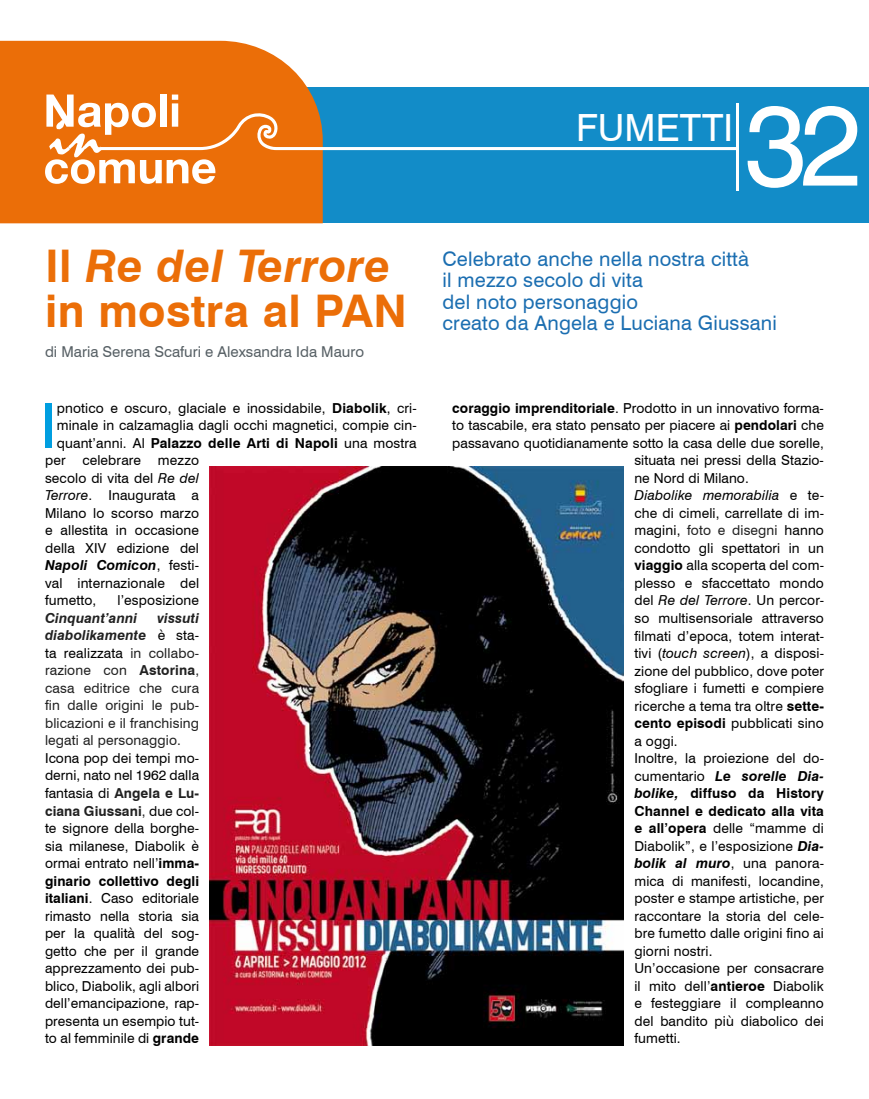
<style>
.page{position:relative;width:869px;height:1099px;background:#fff}
.page>*{position:absolute;margin:0;border:0;box-sizing:border-box;transform-origin:0 0}
.t1{font:113.75px "Swiss 721 BT";color:#fff}
.t2{font:62.38px "Swiss 721 BT";color:#009ee0}
.t3{font:700 45px/45px "Swiss 721 BT";color:#eb6e08}
.t4{font:37.5px "Swiss 721 BT";color:#fff}
.t5{font:20px/21.2px "Swiss 721 BT";letter-spacing:.01em;color:#1b6eb1}
.t6{font:15px "Swiss 721 BT";color:#576065}
.t7{font:13.75px/17.5px "Swiss 721 BT";letter-spacing:.01em;color:#000;text-align:justify}
.t8{font:13.75px/17.5px "Swiss 721 BT";letter-spacing:.01em;color:#212121;text-align:justify}
.t9{font:700 13.75px "Swiss 721 BT";letter-spacing:.01em;color:#000}
.t10{font:italic 700 13.75px "Swiss 721 BT";letter-spacing:.01em;color:#000}
.t11{font:italic 13.75px "Swiss 721 BT";letter-spacing:.01em;color:#000}
.t12{font:italic 700 13.75px "Swiss 721 BT";letter-spacing:.01em;color:#212121}
.s1{font-style:italic}
.s2{font-weight:700}
.s3{font-weight:400}
.s4{font-weight:400;font-style:normal}
.s5{font-weight:700;font-style:italic}
.s6{color:#000}
.s7{font-weight:700;color:#212121}
.s8{color:#212121}
.s9{font-style:normal}
</style>
<div class="page">
<div style="left:0;top:88px;width:868px;height:135px;background:#128cc8"></div>
<div style="left:0;top:41px;width:322px;height:182px;background:#eb6e08"></div>
<hr style="left:735px;top:104px;width:3px;height:87px;background:#fff">
<svg style="left:45px;top:94px;width:694px;height:90px"></svg>
<img style="left:210px;top:466px;width:413px;height:579px">
<h3 class="t3" style="left:45px;top:243px;width:347px">I l <span class="s1">Re del Terrore </span>in mostra al PAN</h3>
<p class="t6" style="left:45px;top:343px;width:320px">di Maria Serena Scafuri e Alexsandra Ida Mauro</p>
<h2 class="t2" style="left:40px;top:387px;width:18px">I</h2>
<p class="t7" style="left:57px;top:399px;width:361px">pnotico e oscuro, glaciale e inossidabile, <span class="s2">Diabolik</span>, cri-</p>
<p class="t7" style="left:57px;top:416px;width:361px">minale in calzamaglia dagli occhi magnetici, compie cin-</p>
<p class="t9" style="left:57px;top:434px;width:361px"><span class="s3">quant’anni. Al</span> Palazzo delle Arti di Napoli <span class="s3">una mostra</span></p>
<p class="t7" style="left:45px;top:451px;width:155px">per celebrare mezzo</p>
<p class="t7" style="left:45px;top:469px;width:155px">secolo di vita del <span class="s1">Re del</span></p>
<p class="t7" style="left:45px;top:486px;width:155px"><span class="s1">Terrore</span>. Inaugurata a</p>
<p class="t7" style="left:45px;top:504px;width:155px">Milano lo scorso marzo</p>
<p class="t7" style="left:45px;top:521px;width:155px">e allestita in occasione</p>
<p class="t7" style="left:45px;top:539px;width:155px">della XIV edizione del</p>
<p class="t10" style="left:45px;top:557px;width:155px">Napoli Comicon<span class="s4">, festi-</span></p>
<p class="t7" style="left:45px;top:574px;width:155px">val internazionale del</p>
<p class="t7" style="left:45px;top:591px;width:53px">fumetto,</p>
<p class="t7" style="left:117px;top:591px;width:83px">l’esposizione</p>
<p class="t12" style="left:45px;top:609px;width:94px">Cinquant’anni</p>
<p class="t8" style="left:45px;top:609px;width:155px;text-indent:112px"><span class="s5">vissuti diabolikamente</span> <span class="s6">è sta&shy;ta realizzata</span> in collabo&shy;razione con <span class="s2">Astorina</span>, casa editrice che cura fin dalle origini le pub&shy;blicazioni e il franchising legati al personaggio.</p>
<p class="t7" style="left:45px;top:749px;width:155px">Icona pop dei tempi mo&shy;derni, nato nel 1962 dalla fantasia di <span class="s7">Angela e Lu&shy;ciana Giussani</span><span class="s8">,</span> due col&shy;te signore della borghe&shy;sia milanese, Diabolik è ormai entrato nell’<span class="s2">imma&shy;ginario collettivo degli italiani</span>. Caso editoriale rimasto nella storia sia per la qualità del sog&shy;getto che per il grande apprezzamento dei pub&shy;blico, Diabolik, agli albori dell’emancipazione, rap&shy;presenta un esempio tut&shy;to al femminile di <span class="s2">grande</span></p>
<h3 class="t4" style="left:575px;top:105px;width:23px">fumetti</h3>
<h1 class="t1" style="left:744px;top:76px;width:118px">32</h1>
<h3 class="t5" style="left:442px;top:248px;width:336px">Celebrato anche nella nostra città<br>il mezzo secolo di vita<br>del noto personaggio<br>creato da Angela e Luciana Giussani</h3>
<p class="t7" style="left:452px;top:399px;width:373px"><span class="s2">coraggio imprenditoriale</span>. Prodotto in un innovativo forma-</p>
<p class="t7" style="left:452px;top:416px;width:373px">to tascabile, era stato pensato per piacere ai <span class="s2">pendolari</span> che</p>
<p class="t7" style="left:452px;top:434px;width:373px">passavano quotidianamente sotto la casa delle due sorelle,</p>
<p class="t7" style="left:634px;top:451px;width:191px">situata nei pressi della Stazio-</p>
<p class="t7" style="left:634px;top:469px;width:116px">ne Nord di Milano.</p>
<p class="t11" style="left:634px;top:487px;width:191px">Diabolike memorabilia <span class="s9">e te-</span></p>
<p class="t7" style="left:634px;top:504px;width:191px">che di cimeli, carrellate di im-</p>
<p class="t7" style="left:634px;top:521px;width:191px">magini, <span class="s8">foto e disegni</span> hanno</p>
<p class="t7" style="left:634px;top:539px;width:191px">condotto gli spettatori in un</p>
<p class="t7" style="left:634px;top:556px;width:191px"><span class="s2">viaggio</span> alla scoperta del com-</p>
<p class="t7" style="left:634px;top:574px;width:191px">plesso e sfaccettato mondo</p>
<p class="t7" style="left:634px;top:591px;width:191px">del <span class="s1">Re del Terrore</span>. Un percor-</p>
<p class="t7" style="left:634px;top:609px;width:191px">so multisensoriale attraverso</p>
<p class="t7" style="left:634px;top:626px;width:191px">filmati d’epoca, totem interat-</p>
<p class="t7" style="left:634px;top:644px;width:191px">tivi (<span class="s1">touch screen</span>), a disposi-</p>
<p class="t7" style="left:634px;top:661px;width:191px">zione del pubblico, dove poter</p>
<p class="t7" style="left:634px;top:679px;width:191px">sfogliare i fumetti e compiere</p>
<p class="t7" style="left:634px;top:696px;width:191px">ricerche a tema tra oltre <span class="s2">sette-</span></p>
<p class="t7" style="left:634px;top:714px;width:191px"><span class="s2">cento episodi</span> pubblicati sino</p>
<p class="t7" style="left:634px;top:731px;width:45px">a oggi.</p>
<p class="t7" style="left:634px;top:749px;width:191px">Inoltre, la proiezione del do-</p>
<p class="t10" style="left:634px;top:767px;width:191px"><span class="s4">cumentario</span> Le sorelle Dia-</p>
<p class="t9" style="left:634px;top:784px;width:191px"><span class="s1">bolike,</span> diffuso da History</p>
<p class="t9" style="left:634px;top:802px;width:191px">Channel e dedicato alla vita</p>
<p class="t7" style="left:634px;top:819px;width:191px"><span class="s2">e all’opera</span> delle “mamme di</p>
<p class="t7" style="left:634px;top:836px;width:191px">Diabolik”, e l’esposizione <span class="s5">Dia-</span></p>
<p class="t10" style="left:634px;top:854px;width:191px">bolik al muro<span class="s4">, una panora-</span></p>
<p class="t7" style="left:634px;top:871px;width:191px">mica di manifesti, locandine,</p>
<p class="t7" style="left:634px;top:889px;width:191px">poster e stampe artistiche, per</p>
<p class="t7" style="left:634px;top:906px;width:191px">raccontare la storia del cele-</p>
<p class="t7" style="left:634px;top:924px;width:191px">bre fumetto dalle origini fino ai</p>
<p class="t7" style="left:634px;top:942px;width:80px">giorni nostri.</p>
<p class="t7" style="left:634px;top:959px;width:191px">Un’occasione per consacrare</p>
<p class="t7" style="left:634px;top:977px;width:191px">il mito dell’<span class="s2">antieroe</span> Diabolik</p>
<p class="t7" style="left:634px;top:994px;width:191px">e festeggiare il compleanno</p>
<p class="t7" style="left:634px;top:1012px;width:191px">del bandito più diabolico dei</p>
<p class="t7" style="left:634px;top:1029px;width:48px">fumetti.</p>
</div>
